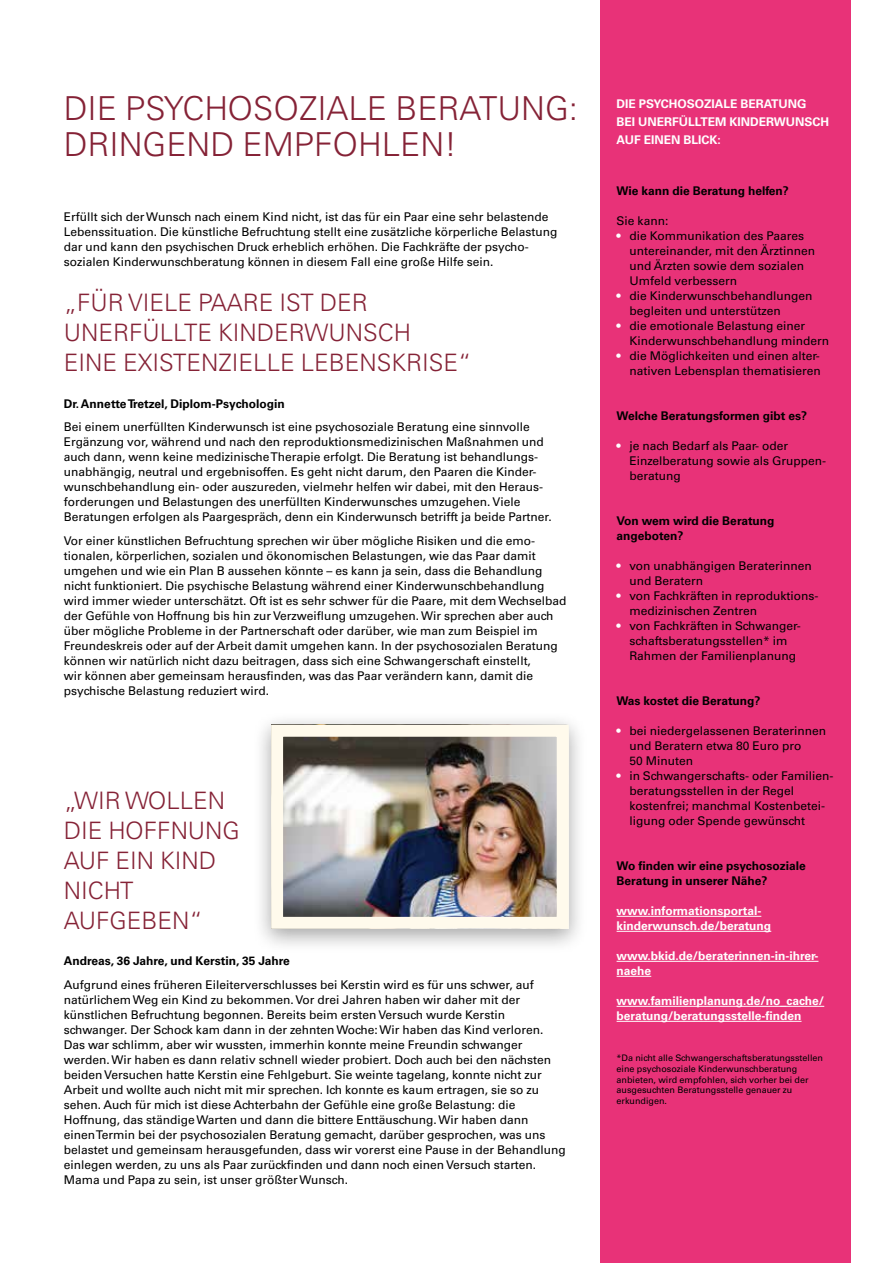
<style>
.page{position:relative;width:893px;height:1263px;background:#fff}
.page>*{position:absolute;margin:0;border:0;box-sizing:border-box;transform-origin:0 0}
.t1{font:300 33px/36px "Univers LT Std";color:#852236}
.t2{font:300 24px/30px "Univers LT Std";color:#852236}
.t3{font:12px/15px "Univers LT Std";color:#000}
.t4{font:700 12px/15px "Univers LT Std";color:#000}
.t5{font:700 12px/15px "Univers LT Std";color:#fff}
.t6{font:9px/10.8px "Univers LT Std";color:#000}
.s1{color:#fff}
</style>
<div class="page">
<div style="left:600px;top:0;width:250px;height:1263px;background:#e83278"></div>
<div style="left:252px;top:711px;width:336px;height:242px;background:#000;opacity:.35"></div>
<img style="left:284px;top:738px;width:272px;height:178px">
<div style="left:271px;top:725px;width:298px;height:204px;border:12px solid #fffaec"></div>
<hr style="left:617px;top:916px;width:144px;height:1px;background:#fff">
<hr style="left:617px;top:931px;width:154px;height:1px;background:#fff">
<hr style="left:617px;top:961px;width:201px;height:1px;background:#fff">
<hr style="left:617px;top:976px;width:34px;height:1px;background:#fff">
<hr style="left:617px;top:1006px;width:207px;height:1px;background:#fff">
<hr style="left:617px;top:1021px;width:184px;height:1px;background:#fff">
<h1 class="t1" style="left:64px;top:91px;width:516px">DIE PSYCHOSOZIALE BERATUNG:<br>DRINGEND EMPFOHLEN!</h1>
<p class="t3" style="left:64px;top:210px;width:495px">Erfüllt sich der Wunsch nach einem Kind nicht, ist das für ein Paar eine sehr belastende Lebenssituation. Die künstliche Befruchtung stellt eine zusätzliche körperliche Belastung dar und kann den psychischen Druck erheblich erhöhen. Die Fachkräfte der psycho&shy;sozialen Kinderwunschberatung können in diesem Fall eine große Hilfe sein.</p>
<h2 class="t2" style="left:64px;top:288px;width:409px">„FÜR VIELE PAARE IST DER<br>UNERFÜLLTE KINDERWUNSCH<br>EINE EXISTENZIELLE LEBENSKRISE“</h2>
<p class="t4" style="left:64px;top:396px;width:223px">Dr. Annette Tretzel, Diplom-Psychologin</p>
<p class="t3" style="left:64px;top:420px;width:489px">Bei einem unerfüllten Kinderwunsch ist eine psychosoziale Beratung eine sinnvolle Ergänzung vor, während und nach den reproduktionsmedizinischen Maßnahmen und auch dann, wenn keine medizinische Therapie erfolgt. Die Beratung ist behandlungs&shy;unabhängig, neutral und ergebnisoffen. Es geht nicht darum, den Paaren die Kinder&shy;wunschbehandlung ein- oder auszureden, vielmehr helfen wir dabei, mit den Heraus&shy;forderungen und Belastungen des unerfüllten Kinderwunsches umzugehen. Viele Beratungen erfolgen als Paargespräch, denn ein Kinderwunsch betrifft ja beide Partner.</p>
<p class="t3" style="left:64px;top:533px;width:504px">Vor einer künstlichen Befruchtung sprechen wir über mögliche Risiken und die emo&shy;tionalen, körperlichen, sozialen und ökonomischen Belastungen, wie das Paar damit umgehen und wie ein Plan B aussehen könnte – es kann ja sein, dass die Behandlung nicht funktioniert. Die psychische Belastung während einer Kinderwunschbehandlung wird immer wieder unterschätzt. Oft ist es sehr schwer für die Paare, mit dem Wechselbad der Gefühle von Hoffnung bis hin zur Verzweiflung umzugehen. Wir sprechen aber auch über mögliche Probleme in der Partnerschaft oder darüber, wie man zum Beispiel im Freundeskreis oder auf der Arbeit damit umgehen kann. In der psychosozialen Beratung können wir natürlich nicht dazu beitragen, dass sich eine Schwangerschaft einstellt,<br>wir können aber gemeinsam herausfinden, was das Paar verändern kann, damit die psychische Belastung reduziert wird.</p>
<h2 class="t2" style="left:64px;top:786px;width:178px">„WIR WOLLEN<br>DIE HOFFNUNG<br>AUF EIN KIND<br>NICHT<br>AUFGEBEN“</h2>
<p class="t4" style="left:64px;top:953px;width:228px">Andreas, 36 Jahre, und Kerstin, 35 Jahre</p>
<p class="t3" style="left:64px;top:977px;width:504px">Aufgrund eines früheren Eileiterverschlusses bei Kerstin wird es für uns schwer, auf natürlichem Weg ein Kind zu bekommen. Vor drei Jahren haben wir daher mit der künstlichen Befruchtung begonnen. Bereits beim ersten Versuch wurde Kerstin schwanger. Der Schock kam dann in der zehnten Woche: Wir haben das Kind verloren.<br>Das war schlimm, aber wir wussten, immerhin konnte meine Freundin schwanger werden. Wir haben es dann relativ schnell wieder probiert. Doch auch bei den nächsten beiden Versuchen hatte Kerstin eine Fehlgeburt. Sie weinte tagelang, konnte nicht zur Arbeit und wollte auch nicht mit mir sprechen. Ich konnte es kaum ertragen, sie so zu sehen. Auch für mich ist diese Achterbahn der Gefühle eine große Belastung: die Hoffnung, das ständige Warten und dann die bittere Enttäuschung. Wir haben dann<br>einen Termin bei der psychosozialen Beratung gemacht, darüber gesprochen, was uns belastet und gemeinsam herausgefunden, dass wir vorerst eine Pause in der Behandlung einlegen werden, zu uns als Paar zurückfinden und dann noch einen Versuch starten.<br>Mama und Papa zu sein, ist unser größter Wunsch.</p>
<p class="t5" style="left:617px;top:95px;width:214px;line-height:18px">DIE PSYCHOSOZIALE BERATUNG<br>BEI UNERFÜLLTEM KINDERWUNSCH<br>AUF EINEN BLICK:</p>
<p class="t4" style="left:617px;top:183px;width:174px">Wie kann die Beratung helfen?</p>
<p class="t3" style="left:617px;top:213px;width:53px">Sie kann:</p>
<p class="t3" style="left:629px;top:228px;width:187px;text-indent:-13px"><span class="s1">•</span> die Kommunikation des Paares untereinander, mit den Ärztinnen und Ärzten sowie dem sozialen<br>Umfeld verbessern</p>
<p class="t3" style="left:629px;top:288px;width:185px;text-indent:-13px"><span class="s1">•</span> die Kinderwunschbehandlungen begleiten und unterstützen</p>
<p class="t3" style="left:629px;top:318px;width:201px;text-indent:-13px"><span class="s1">•</span> die emotionale Belastung einer<br>Kinderwunschbehandlung mindern</p>
<p class="t3" style="left:617px;top:348px;width:206px;text-align:right"><span class="s1">•</span> die Möglichkeiten und einen alter&shy;nativen Lebensplan thematisieren</p>
<p class="t4" style="left:617px;top:408px;width:192px">Welche Beratungsformen gibt es?</p>
<p class="t3" style="left:629px;top:438px;width:198px;text-indent:-13px"><span class="s1">•</span> je nach Bedarf als Paar- oder<br>Einzelberatung sowie als Gruppen&shy;beratung</p>
<p class="t4" style="left:617px;top:513px;width:159px">Von wem wird die Beratung angeboten?</p>
<p class="t3" style="left:629px;top:558px;width:184px;text-indent:-13px"><span class="s1">•</span> von unabhängigen Beraterinnen und Beratern</p>
<p class="t3" style="left:629px;top:588px;width:191px;text-indent:-13px"><span class="s1">•</span> von Fachkräften in reproduktions&shy;medizinischen Zentren</p>
<p class="t3" style="left:629px;top:618px;width:173px;text-indent:-13px"><span class="s1">•</span> von Fachkräften in Schwanger&shy;schaftsberatungsstellen* im<br>Rahmen der Familienplanung</p>
<p class="t4" style="left:617px;top:693px;width:145px">Was kostet die Beratung?</p>
<p class="t3" style="left:629px;top:723px;width:198px;text-indent:-13px"><span class="s1">•</span> bei niedergelassenen Beraterinnen und Beratern etwa 80 Euro pro<br>50 Minuten</p>
<p class="t3" style="left:629px;top:768px;width:206px;text-indent:-13px"><span class="s1">•</span> in Schwangerschafts- oder Familien&shy;beratungsstellen in der Regel kostenfrei; manchmal Kostenbetei&shy;ligung oder Spende gewü nscht</p>
<p class="t4" style="left:617px;top:858px;width:191px">Wo finden wir eine psychosoziale<br>Beratung in unserer Nähe?</p>
<p class="t5" style="left:617px;top:903px;width:156px">www.informationsportal&shy;kinderwunsch.de/beratung</p>
<p class="t5" style="left:617px;top:948px;width:203px">www.bkid.de/beraterinnen-in-ihrer&shy;naehe</p>
<p class="t5" style="left:617px;top:993px;width:209px">www.familienplanung.de/no_cache/ beratung/beratungsstelle-finden</p>
<p class="t6" style="left:617px;top:1052px;width:208px">*Da nicht alle Schwangerschaftsberatungsstellen eine psychosoziale Kinderwunschberatung anbieten, wird empfohlen, sich vorher bei der ausgesuchten Beratungsstelle genauer zu erkundigen.</p>
</div>
